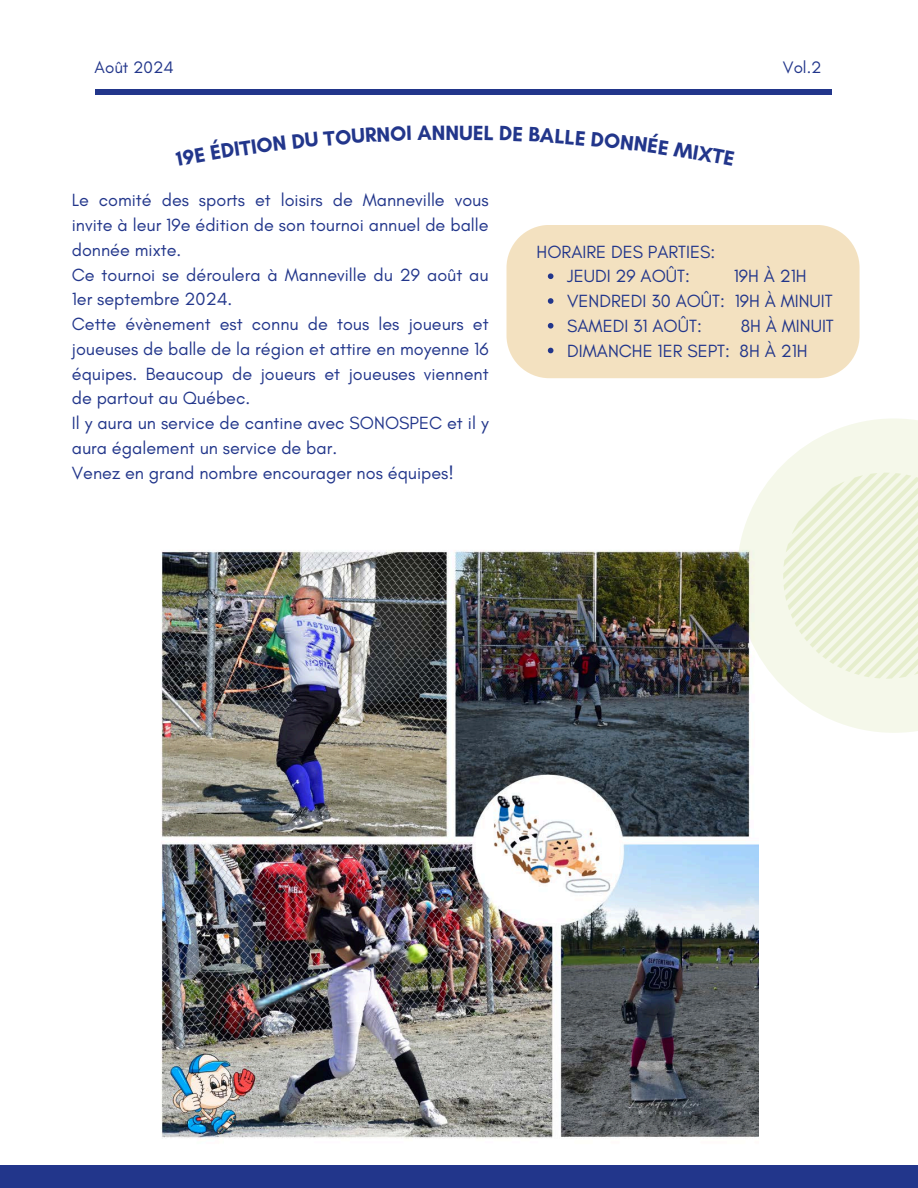
<style>
.page{position:relative;width:918px;height:1188px;background:#fff}
.page>*{position:absolute;margin:0;border:0;box-sizing:border-box;transform-origin:0 0}
.t1{font:700 21px "Glacial Indifference";color:#22368b}
.t2{font:18px/24.8px "Glacial Indifference";color:#22368b}
.t3{font:16.95px "Glacial Indifference";color:#22368b}
</style>
<div class="page">
<div style="left:95px;top:89px;width:736px;height:6px;background:#22368b"></div>
<div style="left:0;top:1165px;width:918px;height:23px;background:#22368b"></div>
<div style="left:506px;top:225px;width:354px;height:153px;background:#f3e1c0"></div>
<img style="left:161px;top:550px;width:598px;height:589px">
<svg style="left:548px;top:273px;width:5px;height:6px"></svg>
<svg style="left:548px;top:298px;width:5px;height:6px"></svg>
<svg style="left:548px;top:323px;width:5px;height:6px"></svg>
<svg style="left:548px;top:348px;width:5px;height:5px"></svg>
<svg style="left:737px;top:418px;width:181px;height:315px;fill:#f5f8ea"></svg>
<p class="t3" style="left:95px;top:57px;width:81px">Août 2024</p>
<h1 class="t3" style="left:783px;top:57px;width:40px">Vol.2</h1>
<p class="t1" style="left:445px;top:120px;width:29px">NU</p>
<p class="t2" style="left:72px;top:188px;width:418px;text-align:justify">Le comité des sports et loisirs de Manneville vous invite à leur 19e édition de son tournoi annuel de balle donnée mixte.</p>
<p class="t2" style="left:72px;top:262px;width:418px">Ce tournoi se déroulera à Manneville du 29 août au<br>1er septembre 2024.</p>
<p class="t2" style="left:72px;top:311px;width:418px;text-align:justify">Cette évènement est connu de tous les joueurs et joueuses de balle de la région et attire en moyenne 16 équipes. Beaucoup de joueurs et joueuses viennent de partout au Québec.</p>
<p class="t2" style="left:72px;top:410px;width:418px">Il y aura un service de cantine avec SONOSPEC et il y aura également un service de bar.</p>
<p class="t2" style="left:72px;top:460px;width:384px">Venez en grand nombre encourager nos équipes!</p>
<p class="t2" style="left:537px;top:239px;width:180px;text-align:center">HORAIRE DES PARTIES:<br>JEUDI 29 AOÛT:</p>
<p class="t2" style="left:567px;top:264px;width:267px;text-indent:167px">19H À 21H<br>VENDREDI 30 AOÛT: 19H À MINUIT<br>SAMEDI 31 AOÛT:</p>
<p class="t2" style="left:567px;top:313px;width:268px;text-indent:174px">8H À MINUIT<br>DIMANCHE 1ER SEPT: 8H À 21H</p>
</div>
